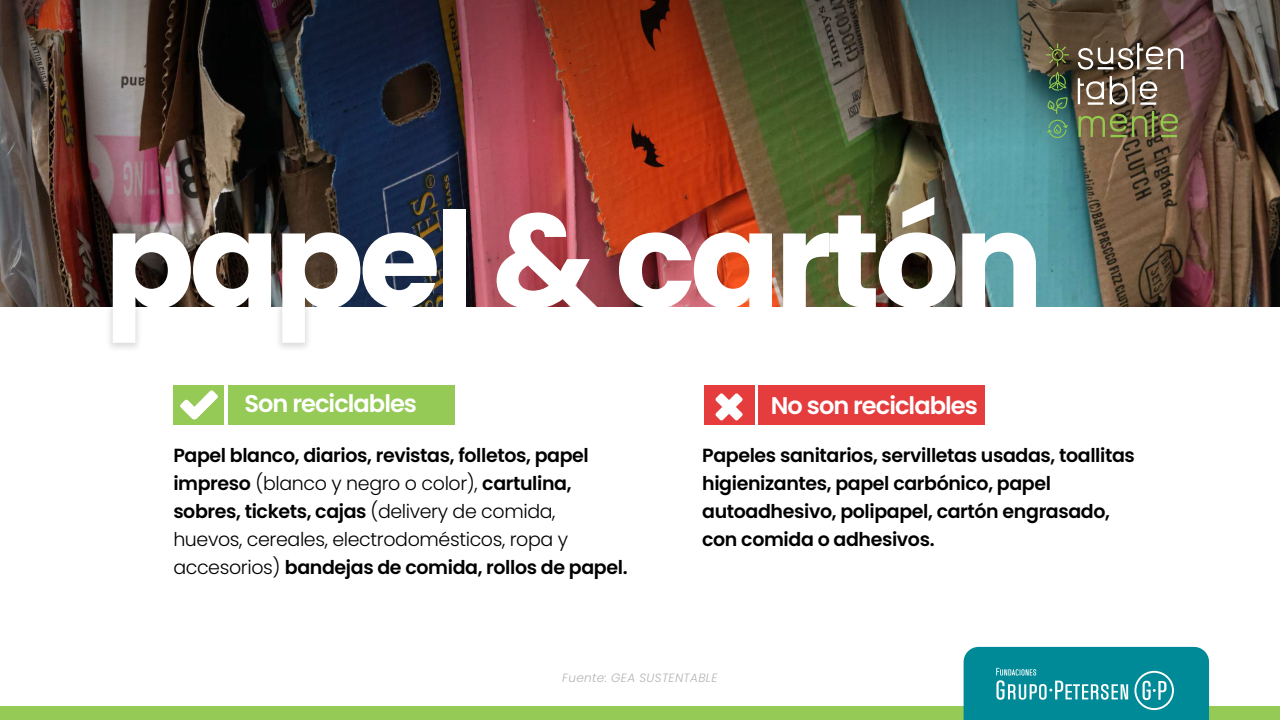
<style>
.page{position:relative;width:1280px;height:720px;background:#fff}
.page>*{position:absolute;margin:0;border:0;box-sizing:border-box;transform-origin:0 0}
.t1{font:700 132.6px "Poppins";letter-spacing:-.04em;color:#fff}
.t2{font:600 24.1px "Poppins";letter-spacing:-.04em;color:#fff}
.t3{font:600 19px/28px "Poppins";letter-spacing:-.02em;color:#000}
.t4{font:italic 300 12px "Poppins";letter-spacing:.03em;color:#b3b3b3}
.s1{font-weight:300}
</style>
<div class="page">
<div style="left:0;top:707px;width:1280px;height:13px;background:#96ca56"></div>
<img style="left:0;top:146px;width:1280px;height:161px">
<img style="left:75px;top:272px;width:98px;height:76px">
<img style="left:244px;top:272px;width:98px;height:76px">
<img style="left:0;top:0;width:1280px;height:146px">
<svg style="left:1046px;top:43px;width:23px;height:23px"></svg>
<svg style="left:1047px;top:97px;width:21px;height:17px"></svg>
<svg style="left:1047px;top:120px;width:21px;height:18px"></svg>
<svg style="left:1049px;top:72px;width:18px;height:19px"></svg>
<svg style="left:1078px;top:43px;width:105px;height:27px"></svg>
<svg style="left:1078px;top:78px;width:26px;height:26px"></svg>
<hr style="left:1088px;top:102px;width:15px;height:3px;background:#fff">
<svg style="left:1110px;top:76px;width:18px;height:29px"></svg>
<hr style="left:1132px;top:76px;width:3px;height:28px;background:#fff">
<hr style="left:1140px;top:102px;width:16px;height:3px;background:#fff">
<svg style="left:1140px;top:81px;width:17px;height:18px"></svg>
<svg style="left:1079px;top:111px;width:99px;height:26px;background:#767542"></svg>
<div style="left:228px;top:386px;width:226px;height:39px;background:#96ca56"></div>
<div style="left:173px;top:386px;width:51px;height:39px;background:#96ca56"></div>
<svg style="left:180px;top:390px;width:38px;height:30px"></svg>
<div style="left:704px;top:386px;width:51px;height:39px;background:#e53c3d"></div>
<div style="left:759px;top:386px;width:226px;height:39px;background:#e53c3d"></div>
<svg style="left:715px;top:393px;width:28px;height:28px"></svg>
<svg style="left:964px;top:647px;width:245px;height:73px;background:#14929e"></svg>
<h1 class="t1" style="left:105px;top:184px;width:940px">papel &amp; cartón</h1>
<p class="t2" style="left:245px;top:390px;width:174px">Son reciclables</p>
<p class="t3" style="left:173px;top:442px;width:456px">Papel blanco, diarios, revistas, folletos, papel impreso <span class="s1">(blanco y negro o color),</span> cartulina, sobres, tickets, cajas <span class="s1">(delivery de comida, huevos, cereales, electrodomésticos, ropa y accesorios)</span> bandejas de comida, rollos de papel.</p>
<p class="t2" style="left:771px;top:392px;width:208px">No son reciclables</p>
<p class="t3" style="left:702px;top:442px;width:434px">Papeles sanitarios, servilletas usadas, toallitas higienizantes, papel carbónico, papel autoadhesivo, polipapel, cartón engrasado, con comida o adhesivos.</p>
<p class="t4" style="left:562px;top:671px;width:157px">Fuente: GEA SUSTENTABLE</p>
</div>
